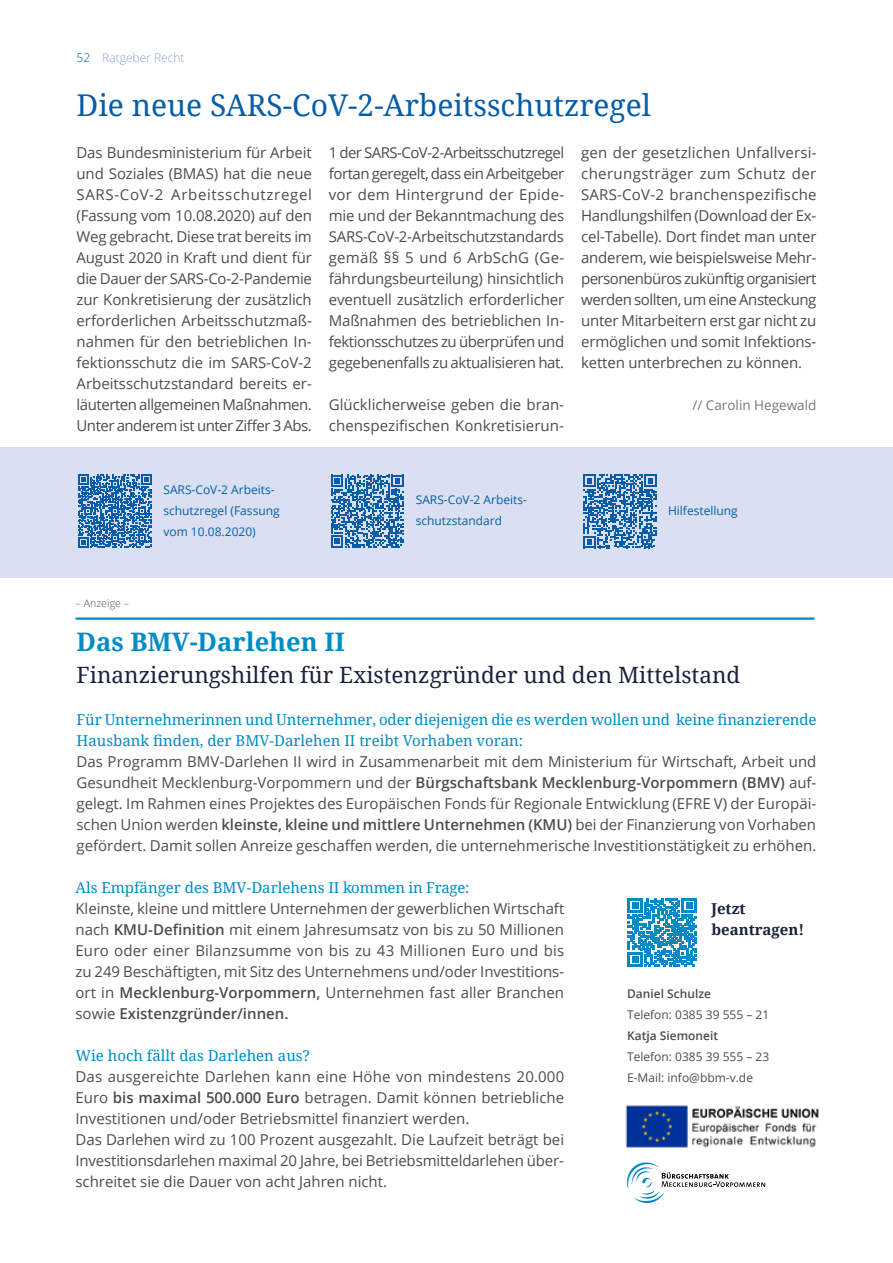
<style>
.page{position:relative;width:893px;height:1263px;background:#fff}
.page>*{position:absolute;margin:0;border:0;box-sizing:border-box;transform-origin:0 0}
.t1{font:30px "Noto Serif";color:#055da9}
.t2{font:700 25.5px "Noto Serif";color:#008bc5}
.t3{font:22.5px "Noto Serif";color:#1a223d}
.t4{font:15px/21px "Open Sans";color:#4d4c4b;text-align:justify}
.t5{font:15px/21px "Noto Serif";letter-spacing:-.005em;color:#008bc5}
.t6{font:700 15px/21px "Noto Serif";color:#1a223d}
.t7{font:13.5px "Open Sans";color:#777}
.t8{font:12px/21px "Open Sans";color:#055da9}
.t9{font:12px/21px "Open Sans";color:#4d4c4b}
.t10{font:600 12px "Open Sans";color:#4d4c4b}
.t11{font:300 12px "Open Sans";color:#8ea0cf}
.t12{font:300 10.5px "Open Sans";letter-spacing:.01em;color:#4d4c4b}
.s1{color:#055da9}
.s2{font-weight:600}
</style>
<div class="page">
<div style="left:0;top:447px;width:893px;height:131px;background:#dae0f1"></div>
<svg style="left:78px;top:474px;width:73px;height:73px"></svg>
<svg style="left:331px;top:475px;width:73px;height:73px"></svg>
<svg style="left:583px;top:474px;width:74px;height:74px"></svg>
<hr style="left:75px;top:617px;width:739px;height:3px;background:#008bc5">
<svg style="left:628px;top:898px;width:68px;height:69px"></svg>
<img style="left:625px;top:1105px;width:194px;height:43px">
<svg style="left:627px;top:1162px;width:138px;height:41px"></svg>
<p class="t11" style="left:77px;top:50px;width:110px"><span class="s1">52</span> Ratgeber Recht</p>
<h1 class="t1" style="left:77px;top:84px;width:576px">Die neue SARS-CoV-2-Arbeitsschutzregel</h1>
<p class="t4" style="left:77px;top:141px;width:237px">Das Bundesministerium für Arbeit und Soziales (BMAS) hat die neue SARS-CoV-2 Arbeitsschutzregel (Fassung vom 10.08.2020) auf den Weg gebracht. Diese trat bereits im August 2020 in Kraft und dient für die Dauer der SARS-Co-2-Pandemie zur Konkretisierung der zusätzlich erforderlichen Arbeitsschutzmaß&shy;nahmen für den betrieblichen In&shy;fektionsschutz die im SARS-CoV-2<br>Arbeitsschutzstandard bereits er&shy;läuterten allgemeinen Maßnahmen.<br>Unter anderem ist unter Ziffer 3 Abs.</p>
<p class="t4" style="left:329px;top:141px;width:237px">1 der SARS-CoV-2-Arbeitsschutzregel fortan geregelt, dass ein Arbeitgeber vor dem Hintergrund der Epide&shy;mie und der Bekanntmachung des SARS-CoV-2-Arbeitschutzstandards gemäß §§ 5 und 6 ArbSchG (Ge&shy;fährdungsbeurteilung) hinsichtlich eventuell zusätzlich erforderlicher Maßnahmen des betrieblichen In&shy;fektionsschutzes zu überprüfen und gegebenenfalls zu aktualisieren hat.</p>
<p class="t4" style="left:581px;top:141px;width:237px">gen der gesetzlichen Unfallversi&shy;cherungsträger zum Schutz der SARS-CoV-2 branchenspezifische Handlungshilfen (Download der Ex&shy;cel-Tabelle). Dort findet man unter anderem, wie beispielsweise Mehr&shy;personenbüros zukünftig organisiert werden sollten, um eine Ansteckung unter Mitarbeitern erst gar nicht zu ermöglichen und somit Infektions&shy;ketten unterbrechen zu können.</p>
<p class="t7" style="left:692px;top:395px;width:125px">// Carolin Hegewald</p>
<p class="t4" style="left:329px;top:393px;width:237px">Glücklicherweise geben die bran&shy;chenspezifischen Konkretisierun-</p>
<p class="t8" style="left:163px;top:478px;width:118px">SARS-CoV-2 Arbeits&shy;schutzregel (Fassung vom 10.08.2020)</p>
<p class="t8" style="left:416px;top:489px;width:113px">SARS-CoV-2 Arbeits&shy;schutzstandard</p>
<p class="t8" style="left:668px;top:499px;width:71px">Hilfestellung</p>
<p class="t12" style="left:75px;top:596px;width:55px">– Anzeige –</p>
<h2 class="t2" style="left:77px;top:624px;width:270px">Das BMV-Darlehen II</h2>
<h3 class="t3" style="left:77px;top:659px;width:665px">Finanzierungshilfen für Existenzgründer und den Mittelstand</h3>
<p class="t5" style="left:77px;top:708px;width:742px">Für Unternehmerinnen und Unternehmer, oder diejenigen die es werden wollen und keine finanzierende<br>Hausbank finden, der BMV-Darlehen II treibt Vorhaben voran:</p>
<p class="t4" style="left:77px;top:750px;width:741px">Das Programm BMV-Darlehen II wird in Zusammenarbeit mit dem Ministerium für Wirtschaft, Arbeit und Gesundheit Mecklenburg-Vorpommern und der <span class="s2">Bürgschaftsbank Mecklenburg-Vorpommern (BMV)</span> auf&shy;gelegt. Im Rahmen eines Projektes des Europäischen Fonds für Regionale Entwicklung (EFRE V) der Europäi&shy;schen Union werden <span class="s2">kleinste, kleine und mittlere Unternehmen (KMU)</span> bei der Finanzierung von Vorhaben gefördert. Damit sollen Anreize geschaffen werden, die unternehmerische Investitionstätigkeit zu erhöhen.</p>
<p class="t5" style="left:75px;top:876px;width:396px">Als Empfänger des BMV-Darlehens II kommen in Frage:</p>
<p class="t4" style="left:75px;top:897px;width:490px">Kleinste, kleine und mittlere Unternehmen der gewerblichen Wirtschaft nach <span class="s2">KMU-Definition</span> mit einem Jahresumsatz von bis zu 50 Millionen Euro oder einer Bilanzsumme von bis zu 43 Millionen Euro und bis zu 249 Beschäftigten, mit Sitz des Unternehmens und/oder Investitions&shy;ort in <span class="s2">Mecklenburg-Vorpommern,</span> Unternehmen fast aller Branchen sowie <span class="s2">Existenzgründer/innen.</span></p>
<p class="t5" style="left:75px;top:1044px;width:236px">Wie hoch fällt das Darlehen aus?</p>
<p class="t4" style="left:75px;top:1065px;width:490px;text-align:left">Das ausgereichte Darlehen kann eine Höhe von mindestens 20.000<br>Euro <span class="s2">bis maximal 500.000 Euro</span> betragen. Damit können betriebliche Investitionen und/oder Betriebsmittel finanziert werden.<br>Das Darlehen wird zu 100 Prozent ausgezahlt. Die Laufzeit beträgt bei Investitionsdarlehen maximal 20 Jahre, bei Betriebsmitteldarlehen über&shy;schreitet sie die Dauer von acht Jahren nicht.</p>
<p class="t6" style="left:711px;top:897px;width:94px">Jetzt beantragen!</p>
<p class="t10" style="left:627px;top:985px;width:85px">Daniel Schulze</p>
<p class="t9" style="left:627px;top:1003px;width:144px">Telefon: 0385 39 555 – 21</p>
<p class="t10" style="left:627px;top:1027px;width:93px">Katja Siemoneit</p>
<p class="t9" style="left:627px;top:1045px;width:144px">Telefon: 0385 39 555 – 23<br>E-Mail: info@bbm-v.de</p>
</div>
